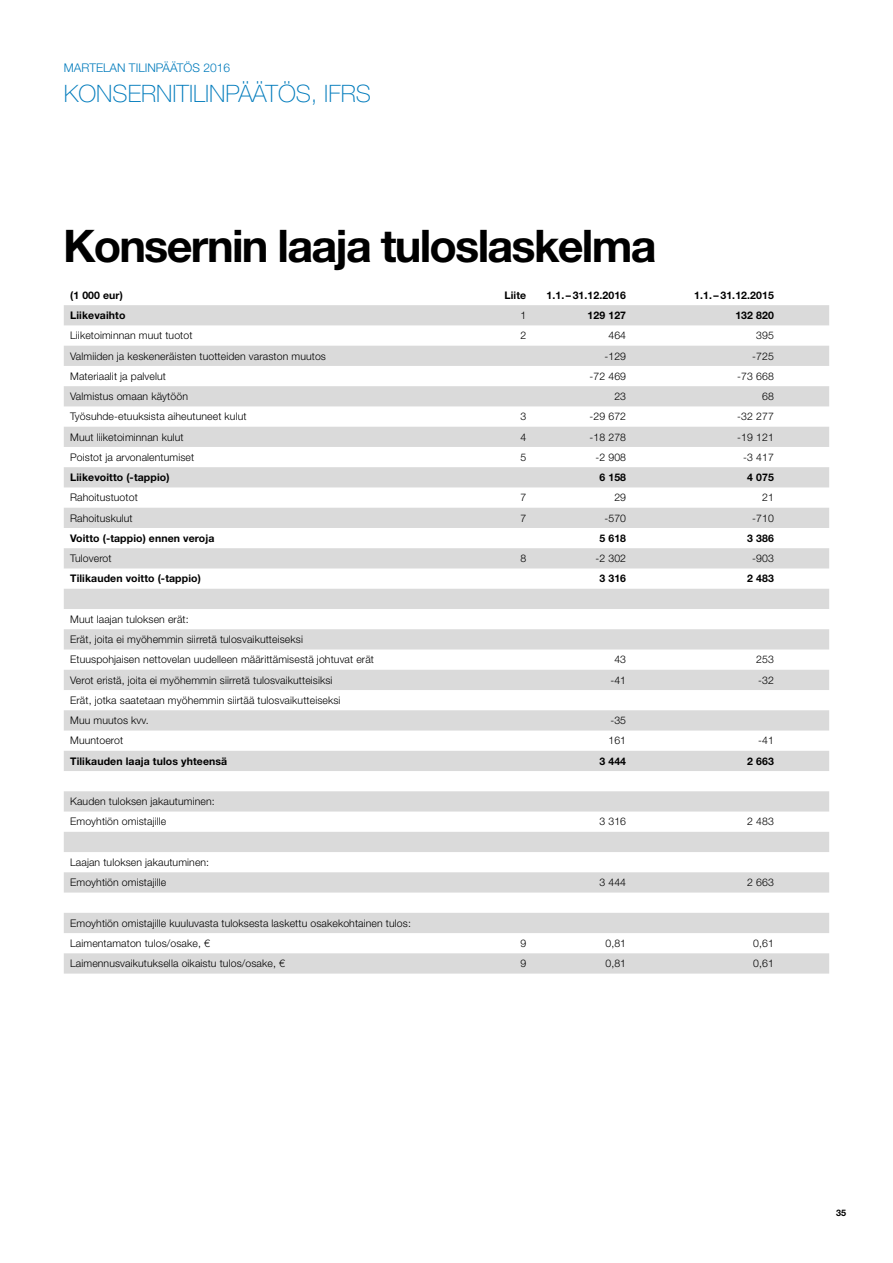
<style>
.page{position:relative;width:893px;height:1263px;background:#fff}
.page>*{position:absolute;margin:0;border:0;box-sizing:border-box;transform-origin:0 0}
.t1{font:700 45px "Helvetica Neue LT Std";letter-spacing:-.04em;color:#000}
.t2{font:100 24px "Helvetica Neue LT Std";color:#007bbc}
.t3{font:300 12px "Helvetica Neue LT Std";color:#007bbc}
.t4{font:300 10.5px/20.2px "Helvetica Neue LT Std";letter-spacing:.01em;color:#000}
.t5{font:700 10.5px "Helvetica Neue LT Std";letter-spacing:.01em;color:#000}
.t6{font:700 9px "Helvetica Neue LT Std";color:#000}
</style>
<div class="page">
<svg style="left:64px;top:305px;width:765px;height:668px;fill:#e1e1e1"></svg>
<p class="t3" style="left:64px;top:61px;width:168px">MARTELAN TILINPÄÄTÖS 2016</p>
<h2 class="t2" style="left:64px;top:80px;width:309px">KONSERNITILINPÄÄTÖS, IFRS</h2>
<h1 class="t1" style="left:63px;top:218px;width:595px">Konsernin laaja tuloslaskelma</h1>
<p class="t5" style="left:70px;top:289px;width:54px">(1 000 eur)</p>
<p class="t5" style="left:504px;top:289px;width:23px">Liite</p>
<p class="t5" style="left:546px;top:289px;width:81px">1.1. – 31.12.2016</p>
<p class="t5" style="left:694px;top:289px;width:81px">1.1. – 31.12.2015</p>
<p class="t5" style="left:70px;top:309px;width:57px">Liikevaihto</p>
<p class="t4" style="left:520px;top:305px;width:7px">1</p>
<p class="t5" style="left:588px;top:309px;width:40px">129 127</p>
<p class="t5" style="left:735px;top:309px;width:40px">132 820</p>
<p class="t4" style="left:70px;top:325px;width:124px">Liiketoiminnan muut tuotot</p>
<p class="t4" style="left:520px;top:325px;width:7px">2</p>
<p class="t4" style="left:608px;top:325px;width:19px">464</p>
<p class="t4" style="left:756px;top:325px;width:19px">395</p>
<p class="t4" style="left:70px;top:345px;width:257px">Valmiiden ja keskeneräisten tuotteiden varaston muutos</p>
<p class="t4" style="left:604px;top:345px;width:23px">-129</p>
<p class="t4" style="left:752px;top:345px;width:23px">-725</p>
<p class="t4" style="left:70px;top:366px;width:97px">Materiaalit ja palvelut</p>
<p class="t4" style="left:589px;top:366px;width:38px">-72 469</p>
<p class="t4" style="left:737px;top:366px;width:38px">-73 668</p>
<p class="t4" style="left:70px;top:386px;width:119px">Valmistus omaan käytöön</p>
<p class="t4" style="left:614px;top:386px;width:13px">23</p>
<p class="t4" style="left:762px;top:386px;width:13px">68</p>
<p class="t4" style="left:70px;top:406px;width:178px">Työsuhde-etuuksista aiheutuneet kulut</p>
<p class="t4" style="left:520px;top:406px;width:7px">3</p>
<p class="t4" style="left:589px;top:406px;width:38px">-29 672</p>
<p class="t4" style="left:737px;top:406px;width:38px">-32 277</p>
<p class="t4" style="left:70px;top:426px;width:115px">Muut liiketoiminnan kulut</p>
<p class="t4" style="left:520px;top:426px;width:7px">4</p>
<p class="t4" style="left:589px;top:426px;width:38px">-18 278</p>
<p class="t4" style="left:737px;top:426px;width:38px">-19 121</p>
<p class="t4" style="left:70px;top:447px;width:126px">Poistot ja arvonalentumiset</p>
<p class="t4" style="left:520px;top:447px;width:7px">5</p>
<p class="t4" style="left:595px;top:447px;width:32px">-2 908</p>
<p class="t4" style="left:743px;top:447px;width:32px">-3 417</p>
<p class="t5" style="left:70px;top:471px;width:101px">Liikevoitto (-tappio)</p>
<p class="t5" style="left:599px;top:471px;width:28px">6 158</p>
<p class="t5" style="left:747px;top:471px;width:28px">4 075</p>
<p class="t4" style="left:70px;top:487px;width:69px">Rahoitustuotot</p>
<p class="t4" style="left:520px;top:487px;width:7px">7</p>
<p class="t4" style="left:614px;top:487px;width:13px">29</p>
<p class="t4" style="left:762px;top:487px;width:13px">21</p>
<p class="t4" style="left:70px;top:507px;width:64px">Rahoituskulut</p>
<p class="t4" style="left:520px;top:507px;width:7px">7</p>
<p class="t4" style="left:604px;top:507px;width:23px">-570</p>
<p class="t4" style="left:752px;top:507px;width:23px">-710</p>
<p class="t5" style="left:70px;top:532px;width:146px">Voitto (-tappio) ennen veroja</p>
<p class="t5" style="left:599px;top:532px;width:28px">5 618</p>
<p class="t5" style="left:747px;top:532px;width:28px">3 386</p>
<p class="t4" style="left:70px;top:548px;width:43px">Tuloverot</p>
<p class="t4" style="left:520px;top:548px;width:7px">8</p>
<p class="t4" style="left:595px;top:548px;width:32px">-2 302</p>
<p class="t4" style="left:752px;top:548px;width:23px">-903</p>
<p class="t5" style="left:70px;top:572px;width:132px">Tilikauden voitto (-tappio)</p>
<p class="t5" style="left:599px;top:572px;width:28px">3 316</p>
<p class="t5" style="left:747px;top:572px;width:28px">2 483</p>
<p class="t4" style="left:70px;top:609px;width:305px">Muut laajan tuloksen erät:<br>Erät, joita ei myöhemmin siirretä tulosvaikutteiseksi<br>Etuuspohjaisen nettovelan uudelleen määrittämisestä johtuvat erät</p>
<p class="t4" style="left:614px;top:649px;width:13px">43</p>
<p class="t4" style="left:756px;top:649px;width:19px">253</p>
<p class="t4" style="left:70px;top:670px;width:264px">Verot eristä, joita ei myöhemmin siirretä tulosvaikutteisiksi</p>
<p class="t4" style="left:610px;top:670px;width:17px">-41</p>
<p class="t4" style="left:758px;top:670px;width:17px">-32</p>
<p class="t4" style="left:70px;top:690px;width:272px">Erät, jotka saatetaan myöhemmin siirtää tulosvaikutteiseksi<br>Muu muutos kvv.</p>
<p class="t4" style="left:610px;top:710px;width:17px">-35</p>
<p class="t4" style="left:70px;top:730px;width:55px">Muuntoerot</p>
<p class="t4" style="left:608px;top:730px;width:19px">161</p>
<p class="t4" style="left:758px;top:730px;width:17px">-41</p>
<p class="t5" style="left:70px;top:754px;width:159px">Tilikauden laaja tulos yhteensä</p>
<p class="t5" style="left:599px;top:754px;width:28px">3 444</p>
<p class="t5" style="left:747px;top:754px;width:28px">2 663</p>
<p class="t4" style="left:70px;top:791px;width:146px">Kauden tuloksen jakautuminen:<br>Emoyhtiön omistajille</p>
<p class="t4" style="left:599px;top:811px;width:28px">3 316</p>
<p class="t4" style="left:747px;top:811px;width:28px">2 483</p>
<p class="t4" style="left:70px;top:852px;width:141px">Laajan tuloksen jakautuminen:<br>Emoyhtiön omistajille</p>
<p class="t4" style="left:70px;top:913px;width:342px">Emoyhtiön omistajille kuuluvasta tuloksesta laskettu osakekohtainen tulos:<br>Laimentamaton tulos/osake, €</p>
<p class="t4" style="left:599px;top:872px;width:28px">3 444</p>
<p class="t4" style="left:747px;top:872px;width:28px">2 663</p>
<p class="t4" style="left:520px;top:933px;width:7px">9</p>
<p class="t4" style="left:605px;top:933px;width:22px">0,81</p>
<p class="t4" style="left:753px;top:933px;width:22px">0,61</p>
<p class="t4" style="left:70px;top:953px;width:216px">Laimennusvaikutuksella oikaistu tulos/osake, €</p>
<p class="t4" style="left:520px;top:953px;width:7px">9</p>
<p class="t4" style="left:605px;top:953px;width:22px">0,81</p>
<p class="t4" style="left:753px;top:953px;width:22px">0,61</p>
<p class="t6" style="left:836px;top:1207px;width:12px">35</p>
</div>
